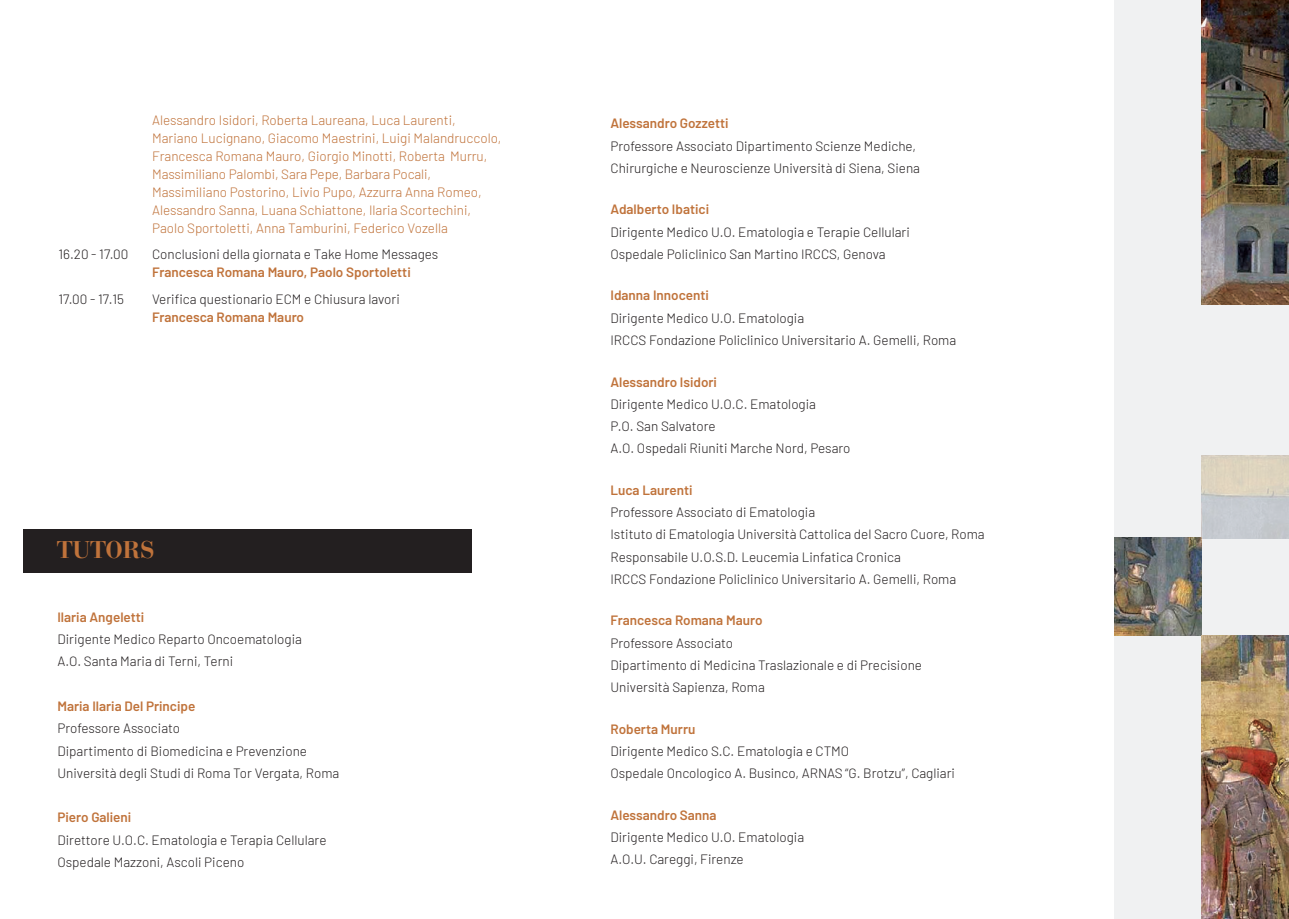
<style>
.page{position:relative;width:1289px;height:919px;background:#fff}
.page>*{position:absolute;margin:0;border:0;box-sizing:border-box;transform-origin:0 0}
.t1{font:700 24px "Bauer Bodoni Std";color:#c0733b}
.t2{font:300 13.5px/18px "Barlow";color:#231f20}
.t3{font:300 13.5px/18px "Barlow";color:#c0733b}
.t4{font:600 13.5px "Barlow";color:#c0733b}
.s1{font-weight:600;color:#c0733b}
</style>
<div class="page">
<div style="left:1114px;top:0;width:174px;height:918px;background:#f0f1f2"></div>
<img style="left:1201px;top:456px;width:87px;height:82px">
<img style="left:1201px;top:0;width:87px;height:304px">
<img style="left:1114px;top:537px;width:87px;height:98px">
<img style="left:1201px;top:635px;width:87px;height:283px">
<div style="left:23px;top:529px;width:448px;height:43px;background:#231f20"></div>
<p class="t3" style="left:152px;top:110px;width:351px">Alessandro Isidori, Roberta Laureana, Luca Laurenti, Mariano Lucignano, Giacomo Maestrini, Luigi Malandruccolo, Francesca Romana Mauro, Giorgio Minotti, Roberta Murru, Massimiliano Palombi, Sara Pepe, Barbara Pocali, Massimiliano Postorino, Livio Pupo, Azzurra Anna Romeo, Alessandro Sanna, Luana Schiattone, Ilaria Scortechini, Paolo Sportoletti, Anna Tamburini, Federico Vozella</p>
<p class="t2" style="left:58px;top:244px;width:71px">16.20 - 17.00</p>
<p class="t2" style="left:152px;top:244px;width:288px">Conclusioni della giornata e Take Home Messages<br><span class="s1">Francesca Romana Mauro, Paolo Sportoletti</span></p>
<p class="t2" style="left:58px;top:289px;width:67px">17.00 - 17.15</p>
<p class="t2" style="left:152px;top:289px;width:249px">Verifica questionario ECM e Chiusura lavori<br><span class="s1">Francesca Romana Mauro</span></p>
<p class="t1" style="left:57px;top:535px;width:100px">TUTORS</p>
<p class="t4" style="left:57px;top:607px;width:88px">Ilaria Angeletti</p>
<p class="t2" style="left:57px;top:629px;width:246px">Dirigente Medico Reparto Oncoematologia</p>
<p class="t2" style="left:57px;top:651px;width:177px">A.O. Santa Maria di Terni, Terni</p>
<p class="t4" style="left:57px;top:696px;width:139px">Maria Ilaria Del Principe</p>
<p class="t2" style="left:57px;top:718px;width:124px">Professore Associato</p>
<p class="t2" style="left:57px;top:740px;width:251px">Dipartimento di Biomedicina e Prevenzione</p>
<p class="t2" style="left:57px;top:762px;width:283px">Università degli Studi di Roma Tor Vergata, Roma</p>
<p class="t4" style="left:57px;top:807px;width:75px">Piero Galieni</p>
<p class="t2" style="left:57px;top:829px;width:270px">Direttore U.O.C. Ematologia e Terapia Cellulare</p>
<p class="t2" style="left:57px;top:851px;width:188px">Ospedale Mazzoni, Ascoli Piceno</p>
<p class="t4" style="left:610px;top:114px;width:120px">Alessandro Gozzetti</p>
<p class="t2" style="left:610px;top:136px;width:307px">Professore Associato Dipartimento Scienze Mediche,</p>
<p class="t2" style="left:610px;top:158px;width:311px">Chirurgiche e Neuroscienze Università di Siena, Siena</p>
<p class="t4" style="left:610px;top:200px;width:100px">Adalberto Ibatici</p>
<p class="t2" style="left:610px;top:222px;width:301px">Dirigente Medico U.O. Ematologia e Terapie Cellulari</p>
<p class="t2" style="left:610px;top:244px;width:277px">Ospedale Policlinico San Martino IRCCS, Genova</p>
<p class="t4" style="left:610px;top:286px;width:100px">Idanna Innocenti</p>
<p class="t2" style="left:610px;top:308px;width:195px">Dirigente Medico U.O. Ematologia</p>
<p class="t2" style="left:610px;top:330px;width:347px">IRCCS Fondazione Policlinico Universitario A. Gemelli, Roma</p>
<p class="t4" style="left:610px;top:371px;width:108px">Alessandro Isidori</p>
<p class="t2" style="left:610px;top:394px;width:207px">Dirigente Medico U.O.C. Ematologia</p>
<p class="t2" style="left:610px;top:416px;width:107px">P.O. San Salvatore</p>
<p class="t2" style="left:610px;top:438px;width:242px">A.O. Ospedali Riuniti Marche Nord, Pesaro</p>
<p class="t4" style="left:610px;top:480px;width:84px">Luca Laurenti</p>
<p class="t2" style="left:610px;top:502px;width:206px">Professore Associato di Ematologia</p>
<p class="t2" style="left:610px;top:524px;width:376px">Istituto di Ematologia Università Cattolica del Sacro Cuore, Roma</p>
<p class="t2" style="left:610px;top:546px;width:292px">Responsabile U.O.S.D. Leucemia Linfatica Cronica</p>
<p class="t2" style="left:610px;top:569px;width:347px">IRCCS Fondazione Policlinico Universitario A. Gemelli, Roma</p>
<p class="t4" style="left:610px;top:610px;width:153px">Francesca Romana Mauro</p>
<p class="t2" style="left:610px;top:632px;width:124px">Professore Associato</p>
<p class="t2" style="left:610px;top:655px;width:313px">Dipartimento di Medicina Traslazionale e di Precisione</p>
<p class="t2" style="left:610px;top:677px;width:156px">Università Sapienza, Roma</p>
<p class="t4" style="left:610px;top:718px;width:86px">Roberta Murru</p>
<p class="t2" style="left:610px;top:741px;width:240px">Dirigente Medico S.C. Ematologia e CTMO</p>
<p class="t2" style="left:610px;top:763px;width:346px">Ospedale Oncologico A. Businco, ARNAS “G. Brotzu”, Cagliari</p>
<p class="t4" style="left:610px;top:804px;width:108px">Alessandro Sanna</p>
<p class="t2" style="left:610px;top:827px;width:195px">Dirigente Medico U.O. Ematologia</p>
<p class="t2" style="left:610px;top:849px;width:135px">A.O.U. Careggi, Firenze</p>
</div>
